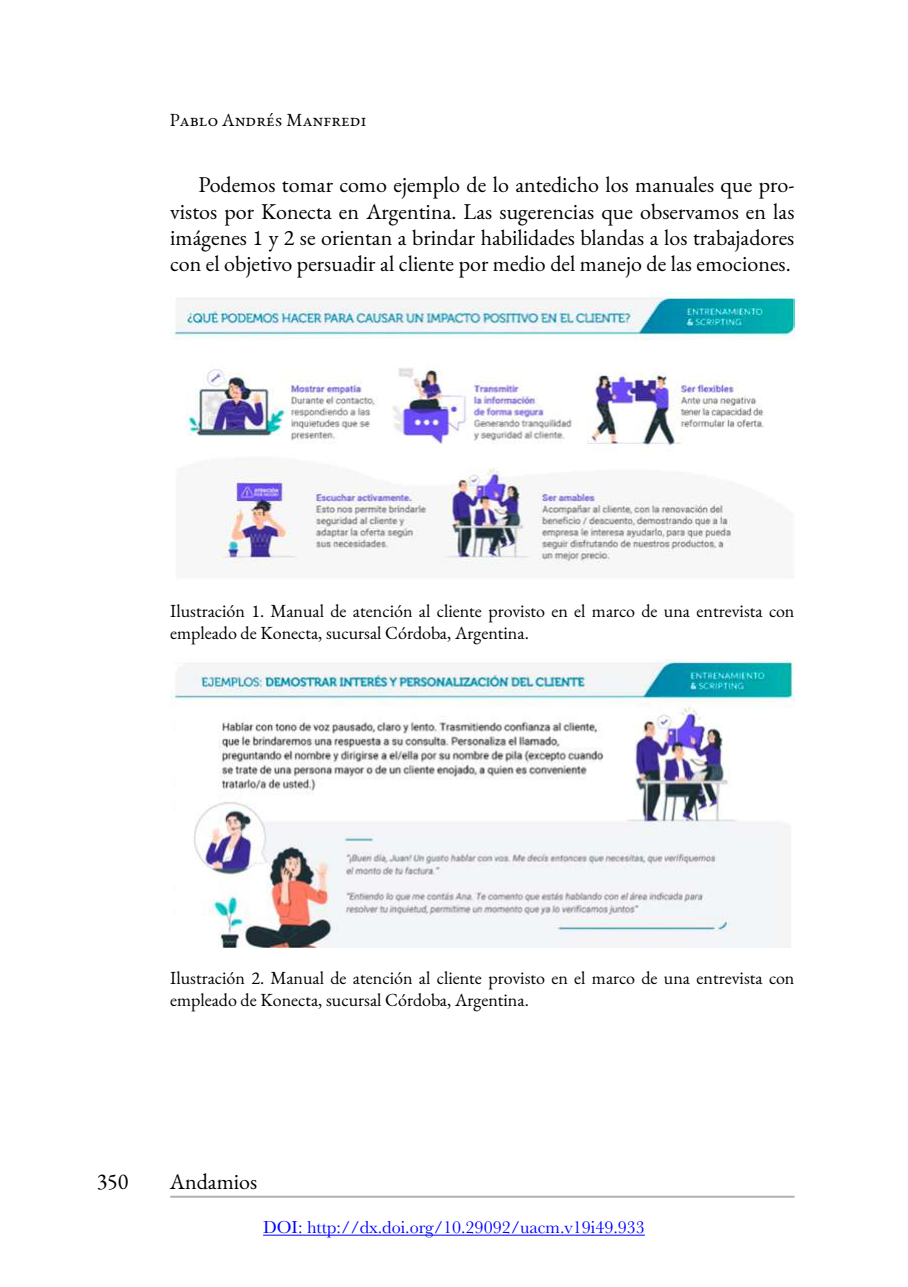
<style>
.page{position:relative;width:908px;height:1287px;background:#fff}
.page>*{position:absolute;margin:0;border:0;box-sizing:border-box;transform-origin:0 0}
.t1{font:22px/26.4px "EB Garamond";color:#000;text-align:justify}
.t2{font:18px/21.6px "EB Garamond";color:#000}
.t3{font:18px "Baskerville";color:#00f}
</style>
<div class="page">
<hr style="left:170px;top:1196px;width:624px;height:2px;background:#b1b1b2">
<img style="left:171px;top:292px;width:623px;height:285px">
<img style="left:170px;top:659px;width:624px;height:290px">
<hr style="left:263px;top:1235px;width:381px;height:1px;background:#00f">
<p class="t2" style="left:170px;top:109px;width:198px">Pablo Andrés Manfredi</p>
<p class="t1" style="left:170px;top:172px;width:625px;text-indent:28px">Podemos tomar como ejemplo de lo antedicho los manuales que pro&shy;vistos por Konecta en Argentina. Las sugerencias que observamos en las imágenes 1 y 2 se orientan a brindar habilidades blandas a los trabajadores con el objetivo persuadir al cliente por medio del manejo de las emociones.</p>
<p class="t2" style="left:170px;top:600px;width:625px">Ilustración 1. Manual de atención al cliente provisto en el marco de una entrevista con empleado de Konecta, sucursal Córdoba, Argentina.</p>
<p class="t2" style="left:170px;top:967px;width:625px">Ilustración 2. Manual de atención al cliente provisto en el marco de una entrevista con empleado de Konecta, sucursal Córdoba, Argentina.</p>
<p class="t1" style="left:97px;top:1169px;width:33px">350</p>
<p class="t1" style="left:170px;top:1169px;width:89px">Andamios</p>
<p class="t3" style="left:263px;top:1216px;width:383px">DOI: http://dx.doi.org/10.29092/uacm.v19i49.933</p>
</div>
